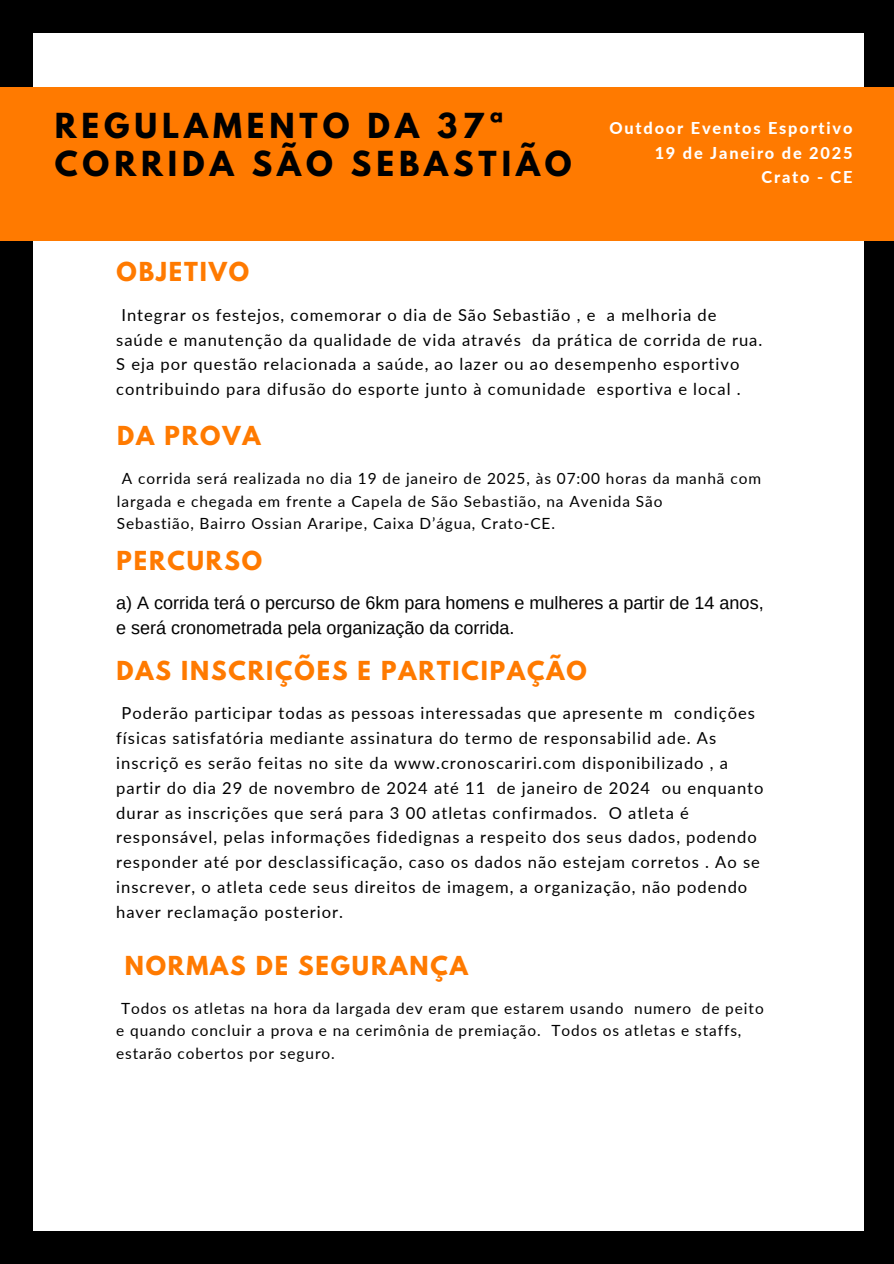
<style>
.page{position:relative;width:894px;height:1264px;background:#fff}
.page>*{position:absolute;margin:0;border:0;box-sizing:border-box;transform-origin:0 0}
.t1{font:700 30.6px/38.5px "League Spartan";letter-spacing:.16em;color:#000}
.t2{font:700 23.1px "League Spartan";letter-spacing:.08em;color:#ff7a00}
.t3{font:18px/24.8px "Arimo";color:#000}
.t4{font:16.5px/24.8px "Lato";letter-spacing:.06em;color:#000}
.t5{font:800 16.35px/24.6px "Lato";letter-spacing:.11em;color:#fff;text-align:right}
.t6{font:15.45px/22.5px "Lato";letter-spacing:.06em;color:#000}
</style>
<div class="page">
<div style="left:0;top:0;width:893px;height:1263px;background:#000"></div>
<div style="left:34px;top:33px;width:829px;height:1197px;background:#fff"></div>
<div style="left:0;top:87px;width:893px;height:153px;background:#ff7a00"></div>
<h2 class="t1" style="left:55px;top:110px;width:518px">REGULAMENTO DA 37ª<br>CORRIDA SÃO SEBASTIÃO</h2>
<p class="t2" style="left:116px;top:260px;width:134px">OBJETIVO</p>
<h4 class="t5" style="left:609px;top:115px;width:244px">Outdoor Eventos Esportivo<br>19 de Janeiro de 2025<br>Crato - CE</h4>
<p class="t4" style="left:116px;top:302px;width:647px;text-indent:5px">Integrar os festejos, comemorar o dia de São Sebastião , e a melhoria de saúde e manutenção da qualidade de vida através da prática de corrida de rua.<br>S eja por questão relacionada a saúde, ao lazer ou ao desempenho esportivo contribuindo para difusão do esporte junto à comunidade esportiva e local .</p>
<p class="t2" style="left:117px;top:424px;width:145px">DA PROVA</p>
<h2 class="t6" style="left:117px;top:467px;width:645px;text-indent:5px">A corrida será realizada no dia 19 de janeiro de 2025, às 07:00 horas da manhã com largada e chegada em frente a Capela de São Sebastião, na Avenida São</h2>
<h4 class="t6" style="left:117px;top:512px;width:439px">Sebastião, Bairro Ossian Araripe, Caixa D’água, Crato-CE.</h4>
<h2 class="t2" style="left:116px;top:549px;width:147px">PERCURSO</h2>
<p class="t3" style="left:116px;top:590px;width:648px">a) A corrida terá o percurso de 6km para homens e mulheres a partir de 14 anos, e será cronometrada pela organização da corrida.</p>
<h2 class="t2" style="left:116px;top:658px;width:471px">DAS INSCRIÇÕES E PARTICIPAÇÃO</h2>
<p class="t4" style="left:116px;top:700px;width:648px;text-indent:5px">Poderão participar todas as pessoas interessadas que apresente m condições físicas satisfatória mediante assinatura do termo de responsabilid ade. As inscriçõ es serão feitas no site da www.cronoscariri.com disponibilizado , a partir do dia 29 de novembro de 2024 até 11 de janeiro de 2024 ou enquanto durar as inscrições que será para 3 00 atletas confirmados. O atleta é responsável, pelas informações fidedignas a respeito dos seus dados, podendo responder até por desclassificação, caso os dados não estejam corretos . Ao se inscrever, o atleta cede seus direitos de imagem, a organização, não podendo haver reclamação posterior.</p>
<h2 class="t2" style="left:125px;top:954px;width:344px">NORMAS DE SEGURANÇA</h2>
<h4 class="t6" style="left:116px;top:996px;width:649px;text-indent:5px">Todos os atletas na hora da largada dev eram que estarem usando numero de peito e quando concluir a prova e na cerimônia de premiação. Todos os atletas e staffs, estarão cobertos por seguro.</h4>
</div>
